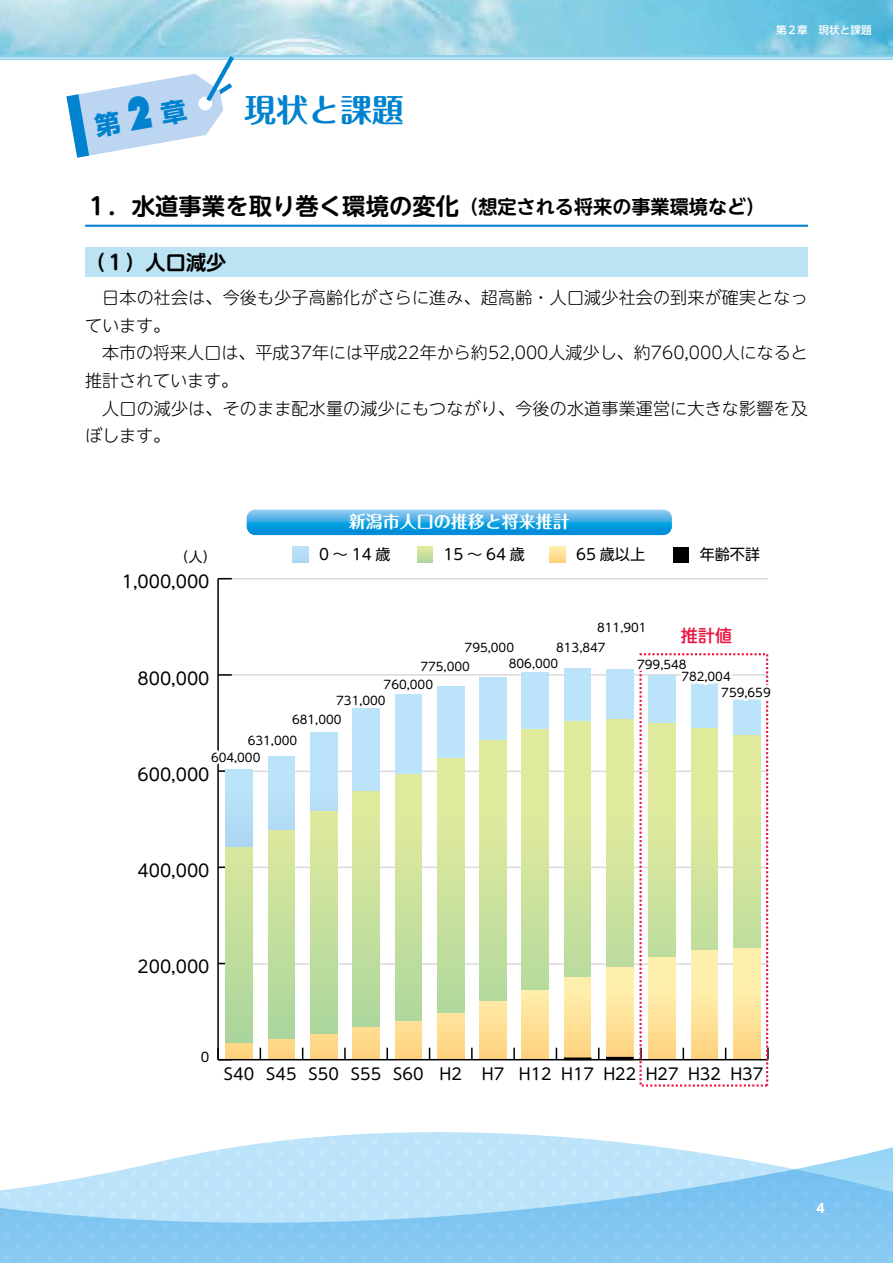
<style>
.page{position:relative;width:893px;height:1263px;background:#fff}
.page>*{position:absolute;margin:0;border:0;box-sizing:border-box;transform-origin:0 0}
.t1{font:700 31.95px "UD Shin Go Pr 6 N";color:#0082cf}
.t2{font:700 23.4px "UD Shin M Go Pr 6 N De";color:#000}
.t3{font:700 20.25px "UD Shin M Go Pr 6 N De";color:#000}
.t4{font:300 16.95px/27.6px "UD Shin M Go Pr 6 N";letter-spacing:.01em;color:#000}
.t5{font:16.95px "UD Shin M Go Pr 6 N";color:#000}
.t6{font:700 16.95px "Maru Fo Pro";color:#fff}
.t7{font:500 16.95px "UD Shin M Go Pr 6 N";color:#eb1341}
.t8{font:15.9px "UD Shin M Go Pr 6 N";color:#000}
.t9{font:15.15px "UD Shin M Go Pr 6 N";color:#000}
.t10{font:13.8px "UD Shin M Go Pr 6 N";color:#000}
.t11{font:12.9px "UD Shin M Go Pr 6 N";color:#000}
.t12{font:500 12.75px "UD Shin Go Pr 6 N";color:#fff}
.t13{font:11.7px/15.8px "UD Shin M Go Pr 6 N";color:#000}
.t14{font:500 10.65px "UD Shin M Go Pr 6 N";color:#fff}
.s1{font-family:"Maru Fo Pro"}
.s2{font-size:19.2px}
</style>
<div class="page">
<img style="left:0;top:0;width:893px;height:55px">
<svg style="left:257px;top:1132px;width:377px;height:12px;fill:#bbe3f9"></svg>
<svg style="left:0;top:1144px;width:893px;height:119px;background:#a6d8f6"></svg>
<hr style="left:0;top:55px;width:893px;height:2px;background:#86d0eb">
<hr style="left:0;top:59px;width:893px;height:1px;background:#86d0eb">
<hr style="left:85px;top:225px;width:723px;height:2px;background:#0082cf">
<div style="left:85px;top:247px;width:723px;height:30px;background:#bbe3f3"></div>
<hr style="left:218px;top:578px;width:550px;height:1px;background:#dadadb">
<hr style="left:218px;top:771px;width:550px;height:1px;background:#dadadb">
<hr style="left:218px;top:674px;width:550px;height:2px;background:#dadadb">
<hr style="left:218px;top:866px;width:550px;height:2px;background:#dadadb">
<hr style="left:218px;top:963px;width:550px;height:2px;background:#dadadb">
<svg style="left:219px;top:866px;width:7px;height:2px"></svg>
<svg style="left:219px;top:674px;width:13px;height:2px"></svg>
<svg style="left:218px;top:578px;width:14px;height:1px"></svg>
<div style="left:226px;top:846px;width:27px;height:197px;background:linear-gradient(to bottom,#d8e79d,#a9d59d)"></div>
<div style="left:268px;top:829px;width:27px;height:211px;background:linear-gradient(to bottom,#dce99d,#aad59d)"></div>
<div style="left:310px;top:810px;width:27px;height:224px;background:linear-gradient(to bottom,#e0ea9d,#acd69d)"></div>
<div style="left:353px;top:790px;width:26px;height:238px;background:linear-gradient(to bottom,#e4ec9d,#aed69d)"></div>
<div style="left:395px;top:773px;width:27px;height:249px;background:linear-gradient(to bottom,#e6ed9d,#b0d79d)"></div>
<div style="left:437px;top:757px;width:27px;height:256px;background:linear-gradient(to bottom,#e7ed9d,#b3d99d)"></div>
<div style="left:480px;top:739px;width:26px;height:263px;background:linear-gradient(to bottom,#e8ee9d,#b7da9d)"></div>
<div style="left:522px;top:729px;width:27px;height:261px;background:linear-gradient(to bottom,#e8ee9d,#badb9d)"></div>
<div style="left:564px;top:721px;width:27px;height:257px;background:linear-gradient(to bottom,#e8ee9d,#bedd9d)"></div>
<div style="left:607px;top:719px;width:26px;height:248px;background:linear-gradient(to bottom,#e8ed9d,#c1de9d)"></div>
<div style="left:649px;top:722px;width:26px;height:235px;background:linear-gradient(to bottom,#e7ed9d,#c3df9d)"></div>
<div style="left:691px;top:728px;width:27px;height:222px;background:linear-gradient(to bottom,#e7ed9d,#c5df9d)"></div>
<div style="left:733px;top:734px;width:27px;height:215px;background:linear-gradient(to bottom,#e6ed9d,#c4df9d)"></div>
<div style="left:226px;top:769px;width:27px;height:77px;background:#b6dff7"></div>
<div style="left:268px;top:756px;width:27px;height:73px;background:#bae3f8"></div>
<div style="left:310px;top:732px;width:27px;height:78px;background:#bbe3f9"></div>
<div style="left:353px;top:708px;width:26px;height:82px;background:#bbe3f9"></div>
<div style="left:395px;top:694px;width:27px;height:79px;background:#bbe3f9"></div>
<div style="left:437px;top:687px;width:27px;height:70px;background:#bbe3f9"></div>
<div style="left:480px;top:677px;width:26px;height:62px;background:#bbe3f9"></div>
<div style="left:522px;top:672px;width:27px;height:57px;background:#bbe3f9"></div>
<div style="left:564px;top:668px;width:27px;height:53px;background:#bbe3f9"></div>
<div style="left:607px;top:669px;width:26px;height:50px;background:#bbe3f9"></div>
<div style="left:649px;top:675px;width:26px;height:47px;background:#bbe3f9"></div>
<div style="left:691px;top:683px;width:27px;height:45px;background:#bbe3f9"></div>
<div style="left:733px;top:694px;width:27px;height:40px;background:#bbe3f9"></div>
<div style="left:226px;top:1043px;width:27px;height:17px;background:#fed482"></div>
<div style="left:268px;top:1040px;width:27px;height:20px;background:#fed583"></div>
<div style="left:310px;top:1034px;width:27px;height:26px;background:#fed685"></div>
<div style="left:353px;top:1028px;width:26px;height:32px;background:#fed888"></div>
<div style="left:395px;top:1022px;width:27px;height:38px;background:#fed98a"></div>
<div style="left:437px;top:1013px;width:27px;height:47px;background:linear-gradient(to bottom,#ffe59e,#fed17c)"></div>
<div style="left:480px;top:1002px;width:26px;height:58px;background:linear-gradient(to bottom,#ffeaa6,#fcd07c)"></div>
<div style="left:522px;top:990px;width:27px;height:70px;background:linear-gradient(to bottom,#ffefae,#fdd17c)"></div>
<div style="left:564px;top:978px;width:27px;height:80px;background:linear-gradient(to bottom,#fff3b4,#fed380)"></div>
<div style="left:607px;top:967px;width:26px;height:90px;background:linear-gradient(to bottom,#fff5b7,#fed483)"></div>
<div style="left:649px;top:957px;width:26px;height:103px;background:linear-gradient(to bottom,#fff6b8,#fed482)"></div>
<div style="left:691px;top:950px;width:27px;height:110px;background:linear-gradient(to bottom,#fff6b9,#fed483)"></div>
<div style="left:733px;top:949px;width:27px;height:111px;background:linear-gradient(to bottom,#fff6b9,#fed584)"></div>
<div style="left:564px;top:1058px;width:27px;height:2px;border:1px solid #000"></div>
<div style="left:606px;top:1057px;width:28px;height:3px;border:1px solid #000"></div>
<hr style="left:218px;top:1059px;width:550px;height:1px;background:#000">
<svg style="left:219px;top:1048px;width:13px;height:11px"></svg>
<svg style="left:344px;top:1048px;width:2px;height:11px"></svg>
<svg style="left:386px;top:1048px;width:2px;height:11px"></svg>
<svg style="left:471px;top:1048px;width:2px;height:11px"></svg>
<svg style="left:513px;top:1048px;width:2px;height:11px"></svg>
<svg style="left:768px;top:1048px;width:1px;height:12px"></svg>
<hr style="left:217px;top:579px;width:2px;height:481px;background:#000">
<div style="left:293px;top:547px;width:16px;height:15px;background:#b4def6"></div>
<svg style="left:417px;top:547px;width:16px;height:15px"></svg>
<svg style="left:550px;top:547px;width:15px;height:15px"></svg>
<div style="left:673px;top:547px;width:16px;height:15px;background:#000"></div>
<svg style="left:247px;top:510px;width:425px;height:25px;background:#33a7e2"></svg>
<div style="left:639px;top:653px;width:129px;height:433px;border:2px dashed #eb1341"></div>
<svg style="left:217px;top:737px;width:48px;height:35px"></svg>
<svg style="left:633px;top:653px;width:136px;height:51px"></svg>
<svg style="left:66px;top:51px;width:172px;height:107px"></svg>
<h1 class="t1" style="left:85px;top:83px;width:320px">　　　　　<span class="s1">現状と課題</span></h1>
<p class="t14" style="left:776px;top:21px;width:97px">第２章　現状と課題</p>
<h2 class="t2" style="left:85px;top:187px;width:682px">１．水道事業を取り巻く環境の変化<span class="s2">（想定される将来の事業環境など）</span></h2>
<p class="t3" style="left:85px;top:245px;width:143px">（１）人口減少</p>
<p class="t4" style="left:85px;top:283px;width:724px">　日本の社会は、今後も少子高齢化がさらに進み、超高齢・人口減少社会の到来が確実となっています。<br>　本市の将来人口は、平成37年には平成22年から約52,000人減少し、約760,000人になると推計されています。<br>　人口の減少は、そのまま配水量の減少にもつながり、今後の水道事業運営に大きな影響を及ぼします。</p>
<p class="t10" style="left:175px;top:546px;width:43px">（人）</p>
<p class="t5" style="left:122px;top:568px;width:89px">1,000,000</p>
<p class="t5" style="left:138px;top:664px;width:73px">800,000</p>
<p class="t6" style="left:349px;top:508px;width:223px">新潟市人口の推移と将来推計</p>
<p class="t9" style="left:319px;top:542px;width:73px">0～14歳</p>
<p class="t9" style="left:443px;top:542px;width:83px">15～64歳</p>
<p class="t9" style="left:576px;top:542px;width:71px">65 歳以上</p>
<p class="t9" style="left:700px;top:542px;width:62px">年齢不詳</p>
<p class="t13" style="left:597px;top:619px;width:51px">811,901</p>
<p class="t13" style="left:681px;top:657px;width:51px;line-height:12.6px;text-indent:-44px">799,548<br>782,004</p>
<p class="t13" style="left:721px;top:684px;width:51px">759,659</p>
<p class="t7" style="left:681px;top:621px;width:53px">推計値</p>
<p class="t13" style="left:509px;top:639px;width:51px;text-indent:-44px">795,000<br>806,000</p>
<p class="t13" style="left:556px;top:639px;width:51px">813,847</p>
<p class="t13" style="left:420px;top:658px;width:51px">775,000</p>
<p class="t13" style="left:384px;top:675px;width:51px">760,000</p>
<p class="t13" style="left:336px;top:692px;width:51px">731,000</p>
<p class="t13" style="left:292px;top:711px;width:51px">681,000</p>
<p class="t13" style="left:248px;top:732px;width:51px">631,000</p>
<p class="t13" style="left:211px;top:749px;width:51px">604,000</p>
<p class="t5" style="left:138px;top:760px;width:73px">600,000</p>
<p class="t5" style="left:138px;top:856px;width:73px">400,000</p>
<p class="t5" style="left:138px;top:953px;width:73px">200,000</p>
<p class="t11" style="left:201px;top:1047px;width:10px">0</p>
<p class="t8" style="left:224px;top:1060px;width:541px">S40 S45 S50 S55 S60 H2 H7 H12 H17 H22 H27 H32 H37</p>
<p class="t12" style="left:816px;top:1197px;width:10px">4</p>
</div>
